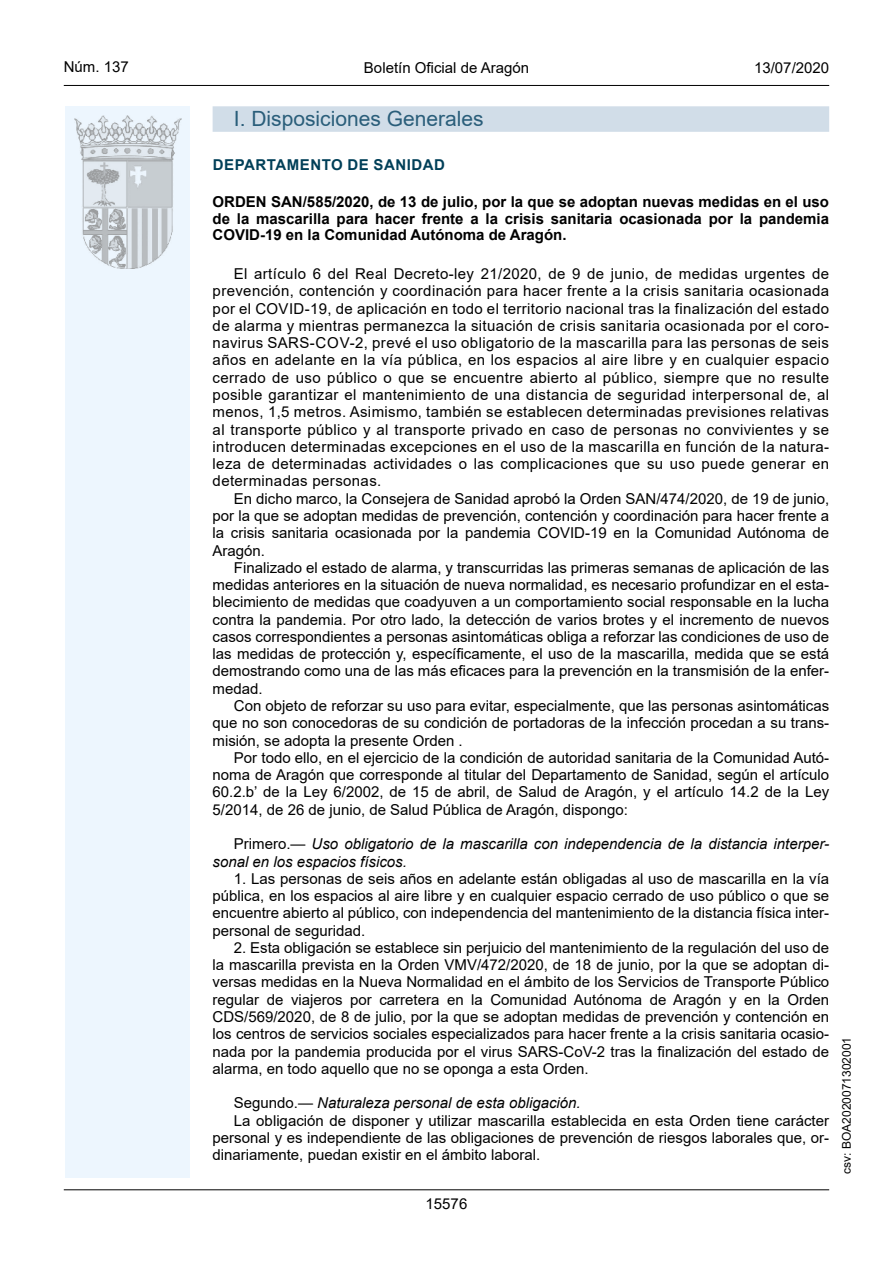
<style>
.page{position:relative;width:893px;height:1263px;background:#fff}
.page>*{position:absolute;margin:0;border:0;box-sizing:border-box;transform-origin:0 0}
.Titulo_sec{font:21px "Arial";color:#2a5e7a}
.inicio_de_parrafo{font:15px/17.2px "Arial";color:#000;text-align:justify}
.Titulo_text{font:700 15px/16.5px "Arial";color:#000;text-align:justify}
.inicio_de_parrafo-2{font:italic 15px/17.2px "Arial";color:#000}
.estilo_head-c{font:15px "Arial";color:#000}
.emisor_text{font:700 15px "Arial";letter-spacing:.035em;color:#003f58}
.estilo_head-d{font:15px "Arial";color:#000}
.estilo_head-i{font:15px "Arial";color:#000}
.estilo_head-i-2{font:12px "Arial";color:#000}
.s1{font-style:normal}
</style>
<div class="page">
<hr style="left:64px;top:1189px;width:765px;height:1px;background:#000">
<hr style="left:64px;top:85px;width:765px;height:1px;background:#000">
<div style="left:65px;top:106px;width:125px;height:1072px;background:#edf6fe"></div>
<img style="left:75px;top:115px;width:106px;height:153px">
<div style="left:213px;top:106px;width:616px;height:26px;background:#d1dde8"></div>
<p class="estilo_head-i" style="left:64px;top:57px;width:67px">Núm. 137</p>
<p class="estilo_head-c" style="left:364px;top:57px;width:167px">Boletín Oficial de Aragón</p>
<p class="estilo_head-d" style="left:754px;top:57px;width:77px">13/07/2020</p>
<p class="Titulo_sec" style="left:234px;top:104px;width:251px">I. Disposiciones Generales</p>
<p class="emisor_text" style="left:213px;top:154px;width:234px">DEPARTAMENTO DE SANIDAD</p>
<p class="Titulo_text" style="left:213px;top:194px;width:618px">ORDEN SAN/585/2020, de 13 de julio, por la que se adoptan nuevas medidas en el uso de la mascarilla para hacer frente a la crisis sanitaria ocasionada por la pandemia COVID-19 en la Comunidad Autónoma de Aragón.</p>
<p class="inicio_de_parrafo" style="left:213px;top:265px;width:618px;text-indent:21px">El artículo 6 del Real Decreto-ley 21/2020, de 9 de junio, de medidas urgentes de prevención, contención y coordinación para hacer frente a la crisis sanitaria ocasionada por el COVID-19, de aplicación en todo el territorio nacional tras la finalización del estado de alarma y mientras permanezca la situación de crisis sanitaria ocasionada por el coro&shy;navirus SARS-COV-2, prevé el uso obligatorio de la mascarilla para las personas de seis años en adelante en la vía pública, en los espacios al aire libre y en cualquier espacio cerrado de uso público o que se encuentre abierto al público, siempre que no resulte posible garantizar el mantenimiento de una distancia de seguridad interpersonal de, al menos, 1,5 metros. Asimismo, también se establecen determinadas previsiones relativas al transporte público y al transporte privado en caso de personas no convivientes y se introducen determinadas excepciones en el uso de la mascarilla en función de la natura&shy;leza de determinadas actividades o las complicaciones que su uso puede generar en determinadas personas.</p>
<p class="inicio_de_parrafo" style="left:213px;top:490px;width:618px;text-indent:21px">En dicho marco, la Consejera de Sanidad aprobó la Orden SAN/474/2020, de 19 de junio, por la que se adoptan medidas de prevención, contención y coordinación para hacer frente a la crisis sanitaria ocasionada por la pandemia COVID-19 en la Comunidad Autónoma de Aragón.</p>
<p class="inicio_de_parrafo" style="left:213px;top:559px;width:618px;text-indent:21px">Finalizado el estado de alarma, y transcurridas las primeras semanas de aplicación de las medidas anteriores en la situación de nueva normalidad, es necesario profundizar en el esta&shy;blecimiento de medidas que coadyuven a un comportamiento social responsable en la lucha contra la pandemia. Por otro lado, la detección de varios brotes y el incremento de nuevos casos correspondientes a personas asintomáticas obliga a reforzar las condiciones de uso de las medidas de protección y, específicamente, el uso de la mascarilla, medida que se está demostrando como una de las más eficaces para la prevención en la transmisión de la enfer&shy;medad.</p>
<p class="inicio_de_parrafo" style="left:213px;top:697px;width:618px;text-indent:21px">Con objeto de reforzar su uso para evitar, especialmente, que las personas asintomáticas que no son conocedoras de su condición de portadoras de la infección procedan a su trans&shy;misión, se adopta la presente Orden .</p>
<p class="inicio_de_parrafo" style="left:213px;top:749px;width:618px;text-indent:21px">Por todo ello, en el ejercicio de la condición de autoridad sanitaria de la Comunidad Autó&shy;noma de Aragón que corresponde al titular del Departamento de Sanidad, según el artículo 60.2.b’ de la Ley 6/2002, de 15 de abril, de Salud de Aragón, y el artículo 14.2 de la Ley 5/2014, de 26 de junio, de Salud Pública de Aragón, dispongo:</p>
<p class="inicio_de_parrafo-2" style="left:213px;top:835px;width:618px;text-indent:21px"><span class="s1">Primero.—</span> Uso obligatorio de la mascarilla con independencia de la distancia interper&shy;sonal en los espacios físicos.</p>
<p class="inicio_de_parrafo" style="left:213px;top:870px;width:618px;text-indent:21px">1. Las personas de seis años en adelante están obligadas al uso de mascarilla en la vía pública, en los espacios al aire libre y en cualquier espacio cerrado de uso público o que se encuentre abierto al público, con independencia del mantenimiento de la distancia física inter&shy;personal de seguridad.</p>
<p class="inicio_de_parrafo" style="left:213px;top:939px;width:618px;text-indent:21px">2. Esta obligación se establece sin perjuicio del mantenimiento de la regulación del uso de la mascarilla prevista en la Orden VMV/472/2020, de 18 de junio, por la que se adoptan di&shy;versas medidas en la Nueva Normalidad en el ámbito de los Servicios de Transporte Público regular de viajeros por carretera en la Comunidad Autónoma de Aragón y en la Orden CDS/569/2020, de 8 de julio, por la que se adoptan medidas de prevención y contención en los centros de servicios sociales especializados para hacer frente a la crisis sanitaria ocasio&shy;nada por la pandemia producida por el virus SARS-CoV-2 tras la finalización del estado de alarma, en todo aquello que no se oponga a esta Orden.</p>
<p class="inicio_de_parrafo-2" style="left:234px;top:1095px;width:348px"><span class="s1">Segundo.—</span> Naturaleza personal de esta obligación.</p>
<p class="inicio_de_parrafo" style="left:213px;top:1112px;width:618px;text-indent:21px">La obligación de disponer y utilizar mascarilla establecida en esta Orden tiene carácter personal y es independiente de las obligaciones de prevención de riesgos laborales que, or&shy;dinariamente, puedan existir en el ámbito laboral.</p>
<p class="inicio_de_parrafo" style="left:426px;top:1195px;width:43px">15576</p>
<p class="estilo_head-i-2" style="left:838px;top:1174px;width:138px;rotate:-90deg">csv: BOA2020071302001</p>
</div>
